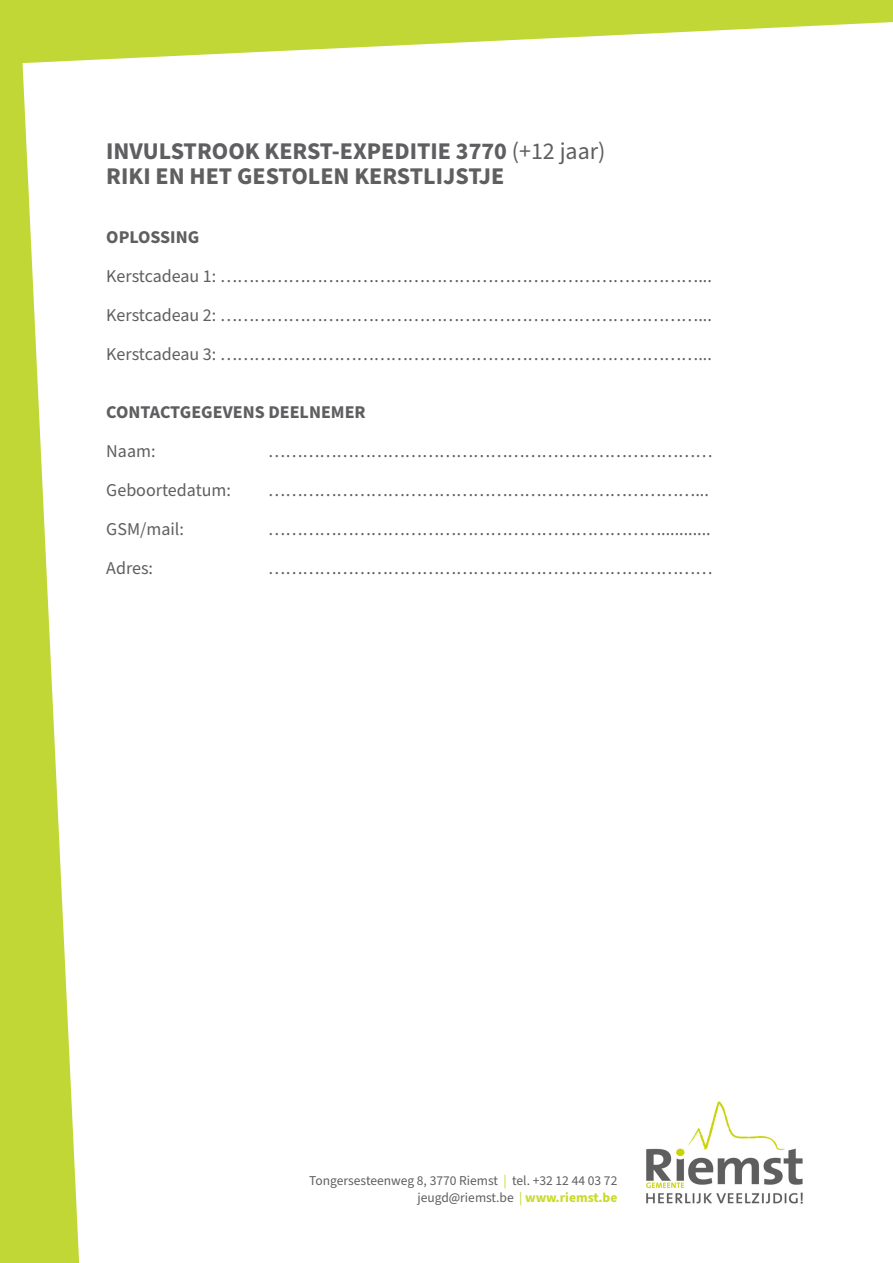
<style>
.page{position:relative;width:893px;height:1263px;background:#c1d736}
.page>*{position:absolute;margin:0;border:0;box-sizing:border-box;transform-origin:0 0}
.bodytekst{font:700 24px "Source Sans Pro";color:#5f5f62}
.bodytekst-2{font:18px "Source Sans Pro";color:#5f5f62}
.bodytekst-3{font:700 18px "Source Sans Pro";color:#5f5f62}
.t1{font:13.5px/16.5px "Source Sans Pro";color:#5f5f62;text-align:right}
.s1{font-weight:400}
.s2{color:#c1d72f}
.s3{font-weight:700;color:#cadb2a}
</style>
<div class="page">
<div style="left:23px;top:22px;width:870px;height:1241px;background:#fff"></div>
<img style="left:641px;top:1098px;width:167px;height:108px">
<p class="bodytekst" style="left:106px;top:134px;width:501px">INVULSTROOK KERST-EXPEDITIE 3770 <span class="s1">(+12 jaar)</span></p>
<p class="bodytekst" style="left:106px;top:160px;width:399px">RIKI EN HET GESTOLEN KERSTLIJSTJE</p>
<p class="bodytekst-3" style="left:106px;top:224px;width:95px">OPLOSSING</p>
<p class="bodytekst-2" style="left:106px;top:264px;width:607px">Kerstcadeau 1: …………………………………………………………………………...</p>
<p class="bodytekst-2" style="left:106px;top:303px;width:607px">Kerstcadeau 2: …………………………………………………………………………...</p>
<p class="bodytekst-2" style="left:106px;top:342px;width:607px">Kerstcadeau 3: …………………………………………………………………………...</p>
<p class="bodytekst-3" style="left:106px;top:400px;width:261px">CONTACTGEGEVENS DEELNEMER</p>
<p class="bodytekst-2" style="left:106px;top:439px;width:51px">Naam:</p>
<p class="bodytekst-2" style="left:268px;top:439px;width:446px">……………………………………………………………………</p>
<p class="bodytekst-2" style="left:106px;top:478px;width:126px">Geboortedatum:</p>
<p class="bodytekst-2" style="left:268px;top:478px;width:442px">…………………………………………………………………...</p>
<p class="bodytekst-2" style="left:106px;top:517px;width:79px">GSM/mail:</p>
<p class="bodytekst-2" style="left:268px;top:517px;width:444px">……………………………………………………………...........</p>
<p class="bodytekst-2" style="left:106px;top:556px;width:48px">Adres:</p>
<p class="bodytekst-2" style="left:268px;top:556px;width:446px">……………………………………………………………………</p>
<p class="t1" style="left:309px;top:1173px;width:310px">Tongersesteenweg 8, 3770 Riemst <span class="s2">|</span> tel. +32 12 44 03 72 jeugd@riemst.be <span class="s2">|</span> <span class="s3">www.riemst.be</span></p>
</div>
